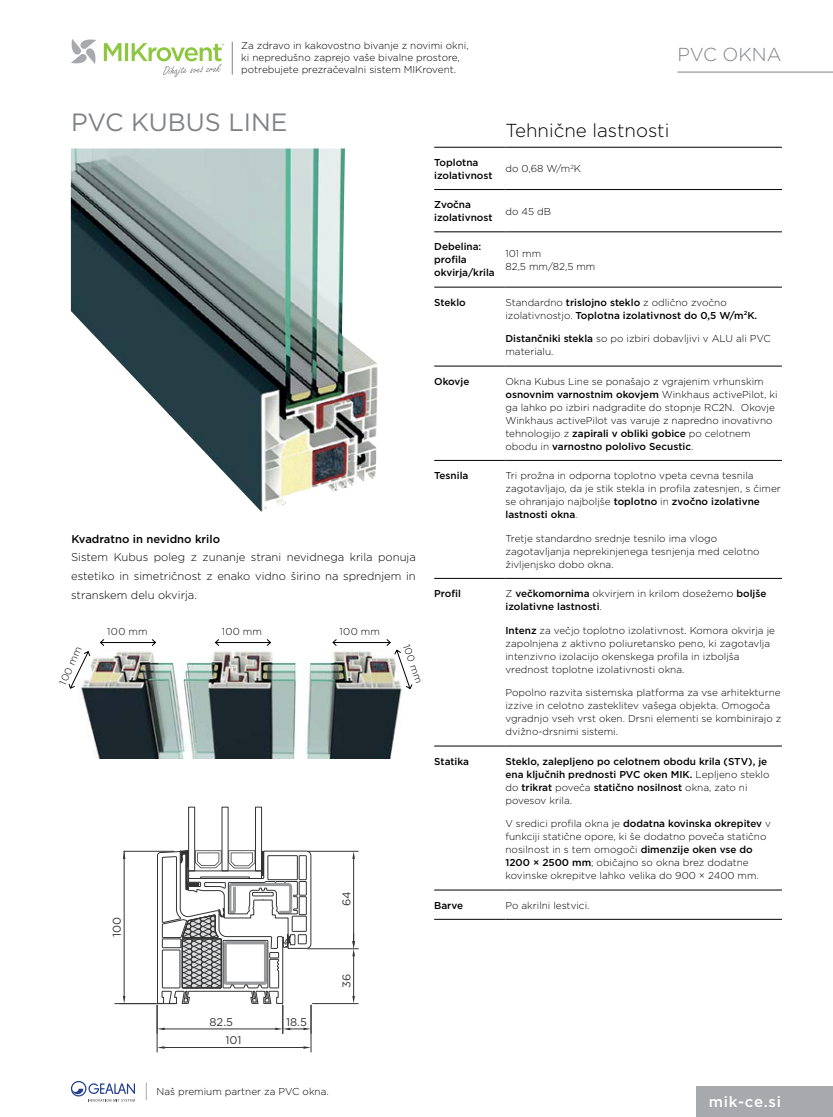
<style>
.page{position:relative;width:833px;height:1117px;background:#fff}
.page>*{position:absolute;margin:0;border:0;box-sizing:border-box;transform-origin:0 0}
.t1{font:25px "Gotham";color:#808285}
.t2{font:300 18.75px "Gotham";color:#000}
.t3{font:300 18.75px "Gotham";color:#808285}
.t4{font:500 15px "Gotham";letter-spacing:.05em;color:#fff}
.t5{font:300 11.25px/18.8px "Gotham";color:#000;text-align:justify}
.t6{font:500 11.25px "Gotham";color:#000}
.t7{font:11.25px "Gotham";color:#000}
.t8{font:300 10px/13px "Gotham";color:#000}
.t9{font:500 10px/13px "Gotham";color:#000}
.s1{font-weight:300}
.s2{font-weight:500}
</style>
<div class="page">
<hr style="left:677px;top:72px;width:156px;height:1px;background:#808285">
<div style="left:695px;top:1085px;width:138px;height:31px;background:#a7a9ac"></div>
<img style="left:71px;top:148px;width:307px;height:363px">
<svg style="left:71px;top:39px;width:25px;height:25px"></svg>
<svg style="left:104px;top:43px;width:120px;height:34px"></svg>
<hr style="left:232px;top:42px;width:1px;height:33px;background:#808285">
<svg style="left:71px;top:1081px;width:64px;height:20px"></svg>
<svg style="left:146px;top:1082px;width:1px;height:17px"></svg>
<hr style="left:124px;top:851px;width:1px;height:144px;background:#000">
<svg style="left:123px;top:995px;width:2px;height:8px"></svg>
<hr style="left:312px;top:1003px;width:46px;height:1px;background:#000">
<hr style="left:353px;top:952px;width:1px;height:43px;background:#000">
<svg style="left:352px;top:995px;width:3px;height:8px"></svg>
<hr style="left:308px;top:948px;width:50px;height:1px;background:#000">
<hr style="left:308px;top:850px;width:50px;height:1px;background:#000">
<hr style="left:124px;top:850px;width:50px;height:1px;background:#000">
<hr style="left:353px;top:858px;width:1px;height:82px;background:#000">
<svg style="left:352px;top:933px;width:3px;height:23px"></svg>
<svg style="left:352px;top:851px;width:3px;height:7px"></svg>
<svg style="left:123px;top:851px;width:2px;height:7px"></svg>
<hr style="left:157px;top:1004px;width:1px;height:47px;background:#000">
<hr style="left:311px;top:1004px;width:1px;height:47px;background:#000">
<hr style="left:165px;top:1047px;width:138px;height:1px;background:#000">
<svg style="left:157px;top:1045px;width:8px;height:3px"></svg>
<svg style="left:303px;top:1045px;width:8px;height:3px"></svg>
<svg style="left:157px;top:806px;width:155px;height:227px"></svg>
<hr style="left:115px;top:1003px;width:62px;height:1px;background:#000">
<hr style="left:434px;top:366px;width:71px;height:1px;background:#000">
<hr style="left:505px;top:366px;width:277px;height:1px;background:#000">
<hr style="left:434px;top:460px;width:71px;height:1px;background:#000">
<hr style="left:505px;top:460px;width:277px;height:1px;background:#000">
<hr style="left:434px;top:578px;width:71px;height:1px;background:#000">
<hr style="left:505px;top:578px;width:277px;height:1px;background:#000">
<hr style="left:434px;top:745px;width:71px;height:1px;background:#000">
<hr style="left:505px;top:745px;width:277px;height:1px;background:#000">
<hr style="left:434px;top:889px;width:71px;height:1px;background:#000">
<hr style="left:505px;top:889px;width:277px;height:1px;background:#000">
<hr style="left:434px;top:918px;width:71px;height:1px;background:#000">
<hr style="left:505px;top:918px;width:277px;height:1px;background:#000">
<hr style="left:434px;top:147px;width:71px;height:1px;background:#000">
<hr style="left:505px;top:147px;width:277px;height:1px;background:#000">
<hr style="left:434px;top:189px;width:71px;height:1px;background:#000">
<hr style="left:505px;top:189px;width:277px;height:1px;background:#000">
<hr style="left:434px;top:231px;width:71px;height:1px;background:#000">
<hr style="left:505px;top:231px;width:277px;height:1px;background:#000">
<hr style="left:434px;top:287px;width:71px;height:1px;background:#000">
<hr style="left:505px;top:287px;width:277px;height:1px;background:#000">
<img style="left:81px;top:650px;width:321px;height:108px">
<svg style="left:100px;top:639px;width:56px;height:7px"></svg>
<svg style="left:68px;top:651px;width:22px;height:37px"></svg>
<svg style="left:215px;top:639px;width:56px;height:7px"></svg>
<img style="left:332px;top:639px;width:81px;height:50px">
<p class="t8" style="left:241px;top:39px;width:229px;line-height:12px">Za zdravo in kakovostno bivanje z novimi okni, ki nepredušno zaprejo vaše bivalne prostore, potrebujete prezračevalni sistem MIKrovent.</p>
<h1 class="t1" style="left:71px;top:106px;width:218px">PVC KUBUS LINE</h1>
<h2 class="t3" style="left:677px;top:43px;width:106px">PVC OKNA</h2>
<h2 class="t2" style="left:505px;top:118px;width:165px">Tehnične lastnosti</h2>
<p class="t6" style="left:71px;top:531px;width:150px">Kvadratno in nevidno krilo</p>
<p class="t5" style="left:71px;top:547px;width:346px">Sistem Kubus poleg z zunanje strani nevidnega krila ponuja estetiko in simetričnost z enako vidno širino na sprednjem in stranskem delu okvirja.</p>
<p class="t8" style="left:107px;top:625px;width:42px">100 mm</p>
<p class="t8" style="left:56px;top:681px;width:42px;rotate:-66deg">100 mm</p>
<p class="t8" style="left:222px;top:625px;width:42px">100 mm</p>
<p class="t8" style="left:339px;top:625px;width:42px">100 mm</p>
<p class="t8" style="left:412px;top:642px;width:42px;rotate:70deg">100 mm</p>
<p class="t7" style="left:110px;top:936px;width:22px;rotate:-90deg">100</p>
<p class="t7" style="left:339px;top:905px;width:16px;rotate:-90deg">64</p>
<p class="t9" style="left:434px;top:156px;width:60px">Toplotna izolativnost</p>
<p class="t8" style="left:505px;top:162px;width:77px">do 0,68 W/m<sup>2</sup>K</p>
<p class="t9" style="left:434px;top:198px;width:60px">Zvočna izolativnost</p>
<p class="t8" style="left:505px;top:204px;width:47px">do 45 dB</p>
<p class="t9" style="left:434px;top:240px;width:62px">Debelina: profila okvirja/krila</p>
<p class="t8" style="left:505px;top:246px;width:91px">101 mm<br>82,5 mm/82,5 mm</p>
<p class="t9" style="left:434px;top:295px;width:33px">Steklo</p>
<p class="t9" style="left:505px;top:295px;width:253px"><span class="s1">Standardno</span> trislojno steklo <span class="s1">z odlično zvočno izolativnostjo.</span> Toplotna izolativnost do 0,5 W/m<sup>2</sup>K.</p>
<p class="t8" style="left:505px;top:332px;width:267px"><span class="s2">Distančniki stekla</span> so po izbiri dobavljivi v ALU ali PVC materialu.</p>
<p class="t9" style="left:434px;top:374px;width:37px">Okovje</p>
<p class="t8" style="left:505px;top:374px;width:274px">Okna Kubus Line se ponašajo z vgrajenim vrhunskim <span class="s2">osnovnim varnostnim okovjem</span> Winkhaus activePilot, ki ga lahko po izbiri nadgradite do stopnje RC2N. Okovje Winkhaus activePilot vas varuje z napredno inovativno tehnologijo z <span class="s2">zapirali v obliki gobice</span> po celotnem obodu in <span class="s2">varnostno pololivo Secustic</span>.</p>
<p class="t9" style="left:434px;top:469px;width:36px">Tesnila</p>
<p class="t8" style="left:505px;top:468px;width:277px">Tri prožna in odporna toplotno vpeta cevna tesnila zagotavljajo, da je stik stekla in profila zatesnjen, s čimer se ohranjajo najboljše <span class="s2">toplotno</span> in <span class="s2">zvočno izolativne lastnosti okna</span>.</p>
<p class="t8" style="left:505px;top:531px;width:255px">Tretje standardno srednje tesnilo ima vlogo zagotavljanja neprekinjenega tesnjenja med celotno življenjsko dobo okna.</p>
<p class="t9" style="left:434px;top:586px;width:28px">Profil</p>
<p class="t9" style="left:505px;top:586px;width:262px"><span class="s1">Z</span> večkomornima <span class="s1">okvirjem in krilom dosežemo</span> boljše izolativne lastnosti<span class="s1">.</span></p>
<p class="t8" style="left:505px;top:623px;width:271px"><span class="s2">Intenz</span> za večjo toplotno izolativnost. Komora okvirja je zapolnjena z aktivno poliuretansko peno, ki zagotavlja intenzivno izolacijo okenskega profila in izboljša vrednost toplotne izolativnosti okna.</p>
<p class="t8" style="left:505px;top:686px;width:277px">Popolno razvita sistemska platforma za vse arhitekturne izzive in celotno zasteklitev vašega objekta. Omogoča vgradnjo vseh vrst oken. Drsni elementi se kombinirajo z dvižno-drsnimi sistemi.</p>
<p class="t9" style="left:434px;top:754px;width:36px">Statika</p>
<p class="t9" style="left:505px;top:754px;width:265px">Steklo, zalepljeno po celotnem obodu krila (STV), je ena ključnih prednosti PVC oken MIK. <span class="s1">Lepljeno steklo do</span> trikrat <span class="s1">poveča</span> statično nosilnost <span class="s1">okna, zato ni povesov krila.</span></p>
<p class="t8" style="left:505px;top:816px;width:267px">V sredici profila okna je <span class="s2">dodatna kovinska okrepitev</span> v funkciji statične opore, ki še dodatno poveča statično nosilnost in s tem omogoči <span class="s2">dimenzije oken vse do 1200 × 2500 mm</span>; običajno so okna brez dodatne kovinske okrepitve lahko velika do 900 × 2400 mm.</p>
<p class="t9" style="left:434px;top:898px;width:30px">Barve</p>
<p class="t8" style="left:505px;top:898px;width:85px">Po akrilni lestvici.</p>
<p class="t7" style="left:209px;top:1014px;width:25px">82.5</p>
<p class="t7" style="left:286px;top:1014px;width:22px">18.5</p>
<p class="t7" style="left:225px;top:1032px;width:17px">101</p>
<p class="t7" style="left:339px;top:987px;width:16px;rotate:-90deg">36</p>
<p class="t8" style="left:156px;top:1084px;width:174px">Naš premium partner za PVC okna.</p>
<h3 class="t4" style="left:709px;top:1091px;width:74px">mik-ce.si</h3>
</div>
